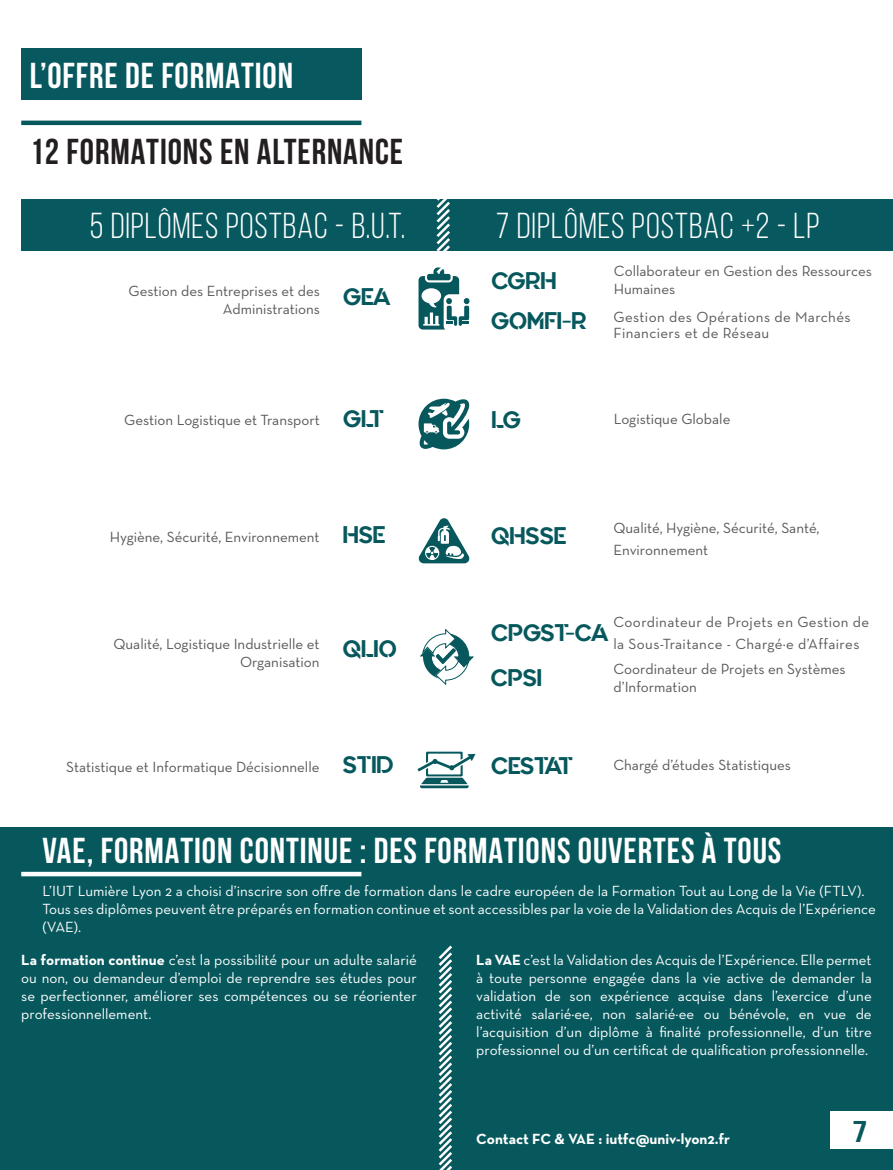
<style>
.page{position:relative;width:893px;height:1170px;background:#fff}
.page>*{position:absolute;margin:0;border:0;box-sizing:border-box;transform-origin:0 0}
.t1{font:700 36px "Bebas Neue";letter-spacing:.025em;color:#fff}
.t2{font:36px "Bebas Neue";letter-spacing:.025em;color:#fff}
.t3{font:700 36px "Bebas Neue";letter-spacing:.025em;color:#231f20}
.t4{font:700 30px "Bebas Neue";color:#08585e;scale:1.25 1}
.t5{font:24px "Quantify";color:#07585d}
.t6{font:15px/18px "Neutra Text";color:#fff;text-align:justify}
.t7{font:15px/18px "Neutra Text";color:#57585a}
.t8{font:15px/16.5px "Neutra Text";letter-spacing:.025em;color:#57585a}
.t9{font:700 15px "Neutra Text";color:#fff}
.s1{font-family:"Quantify";font-size:24px;color:#07585d}
.s2{font-weight:700}
</style>
<div class="page">
<div style="left:0;top:827px;width:893px;height:342px;background:#07585d"></div>
<svg style="left:438px;top:945px;width:14px;height:224px"></svg>
<div style="left:21px;top:871px;width:340px;height:5px;background:#fff"></div>
<div style="left:21px;top:49px;width:340px;height:51px;background:#07595f"></div>
<hr style="left:21px;top:121px;width:340px;height:4px;background:#07585d">
<svg style="left:418px;top:398px;width:52px;height:51px"></svg>
<svg style="left:418px;top:518px;width:52px;height:45px"></svg>
<svg style="left:419px;top:628px;width:54px;height:57px"></svg>
<svg style="left:417px;top:751px;width:58px;height:37px"></svg>
<div style="left:21px;top:199px;width:872px;height:51px;background:#07595f"></div>
<svg style="left:418px;top:199px;width:52px;height:130px"></svg>
<div style="left:831px;top:1111px;width:62px;height:37px;background:#fff"></div>
<h1 class="t1" style="left:30px;top:56px;width:265px">L’OFFRE DE FORMATION</h1>
<h1 class="t3" style="left:30px;top:132px;width:375px">12 FORMATIONS EN ALTERNANCE</h1>
<h1 class="t2" style="left:90px;top:206px;width:317px">5 DIPLÔMES POSTBAC - B.U.T.</h1>
<h1 class="t2" style="left:496px;top:206px;width:325px">7 DIPLÔMES POSTBAC +2 - LP</h1>
<p class="t7" style="left:223px;top:282px;width:170px;text-indent:-94px">Gestion des Entreprises et des<br>Administrations <sup>GEA</sup></p>
<h3 class="t5" style="left:491px;top:267px;width:67px">CGRH</h3>
<p class="t7" style="left:614px;top:261px;width:260px">Collaborateur en Gestion des Ressources<br>Humaines</p>
<p class="t8" style="left:614px;top:308px;width:239px;text-indent:-122px"><span class="s1">GOMFI-R</span> Gestion des Opérations de Marchés<br>Financiers et de Réseau</p>
<p class="t7" style="left:124px;top:411px;width:261px">Gestion Logistique et Transport <span class="s1">GLT</span></p>
<h3 class="t5" style="left:491px;top:405px;width:31px">LG</h3>
<p class="t7" style="left:614px;top:409px;width:118px">Logistique Globale</p>
<p class="t7" style="left:110px;top:527px;width:277px">Hygiène, Sécurité, Environnement <span class="s1">HSE</span></p>
<h3 class="t5" style="left:491px;top:522px;width:77px">QHSSE</h3>
<p class="t7" style="left:614px;top:517px;width:208px;line-height:21.6px">Qualité, Hygiène, Sécurité, Santé,<br>Environnement</p>
<p class="t7" style="left:240px;top:634px;width:158px;text-indent:-127px">Qualité, Logistique Industrielle et <span class="s1">QLIO<br></span>Organisation</p>
<h3 class="t5" style="left:491px;top:619px;width:120px">CPGST-CA</h3>
<p class="t8" style="left:613px;top:611px;width:257px;line-height:21.6px">Coordinateur de Projets en Gestion de la Sous-Traitance - Chargé·e d’Affaires</p>
<h3 class="t5" style="left:491px;top:664px;width:53px">CPSI</h3>
<p class="t7" style="left:613px;top:660px;width:234px">Coordinateur de Projets en Systèmes d’Information</p>
<p class="t7" style="left:66px;top:757px;width:329px">Statistique et Informatique Décisionnelle <span class="s1">STID</span></p>
<h3 class="t5" style="left:491px;top:752px;width:84px">CESTAT</h3>
<p class="t7" style="left:613px;top:755px;width:179px">Chargé d’études Statistiques</p>
<h1 class="t1" style="left:43px;top:830px;width:740px">VAE, FORMATION CONTINUE : DES FORMATIONS OUVERTES À TOUS</h1>
<p class="t6" style="left:43px;top:881px;width:835px;text-align:left">L’IUT Lumière Lyon 2 a choisi d’inscrire son offre de formation dans le cadre européen de la Formation Tout au Long de la Vie (FTLV).<br>Tous ses diplômes peuvent être préparés en formation continue et sont accessibles par la voie de la Validation des Acquis de l’Expérience (VAE).</p>
<p class="t6" style="left:21px;top:950px;width:397px"><span class="s2">La formation continue</span> c’est la possibilité pour un adulte salarié ou non, ou demandeur d’emploi de reprendre ses études pour se perfectionner, améliorer ses compétences ou se réorienter professionnellement.</p>
<p class="t6" style="left:476px;top:950px;width:397px"><span class="s2">La VAE</span> c’est la Validation des Acquis de l’Expérience. Elle permet à toute personne engagée dans la vie active de demander la validation de son expérience acquise dans l’exercice d’une activité salarié·ee, non salarié·ee ou bénévole, en vue de l’acquisition d’un diplôme à finalité professionnelle, d’un titre professionnel ou d’un certificat de qualification professionnelle.</p>
<p class="t9" style="left:476px;top:1129px;width:255px">Contact FC &amp; VAE : iutfc@univ-lyon2.fr</p>
<h2 class="t4" style="left:853px;top:1114px;width:13px">7</h2>
</div>
